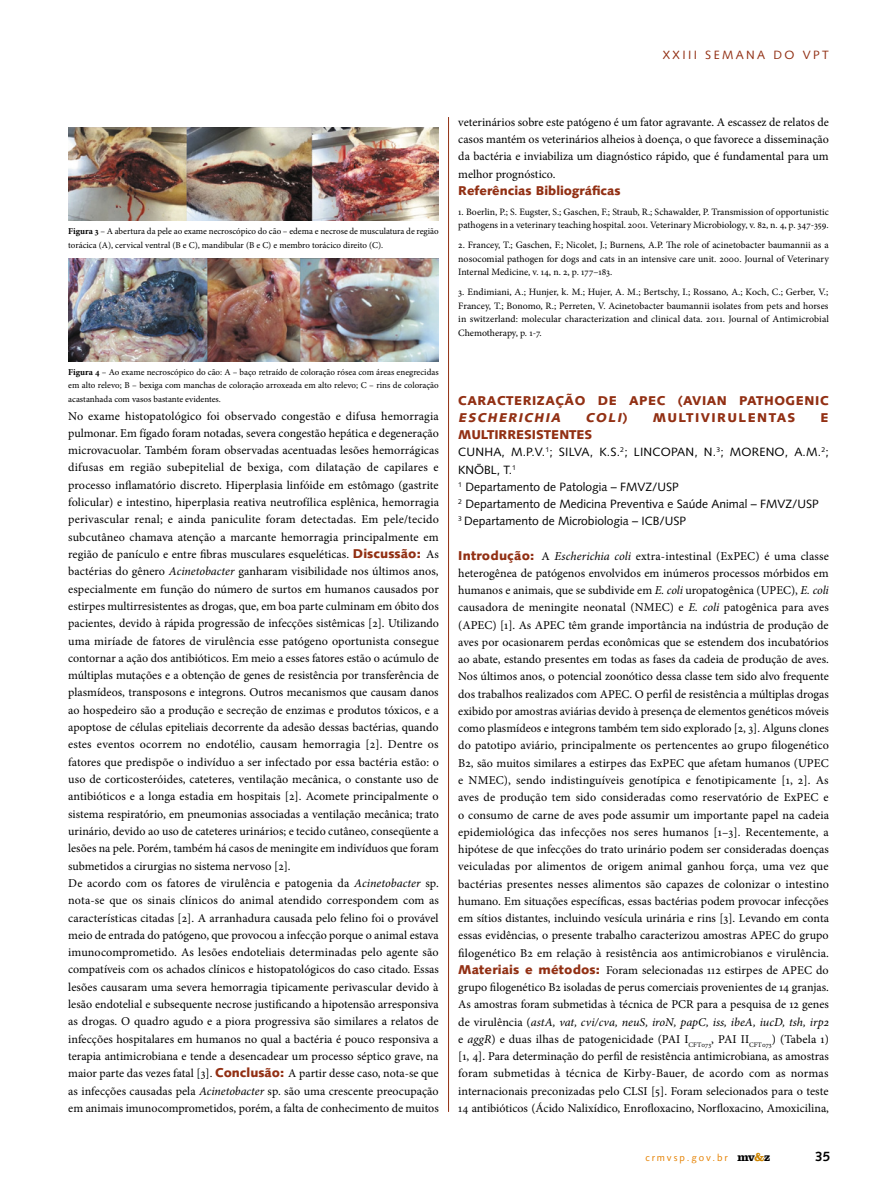
<style>
.page{position:relative;width:893px;height:1191px;background:#fff}
.page>*{position:absolute;margin:0;border:0;box-sizing:border-box;transform-origin:0 0}
.t1{font:700 13.5px "Syntax LT Std";color:#000}
.t2{font:900 12.75px "Syntax LT Std";color:#923014}
.t3{font:900 12.75px "Syntax LT Std";letter-spacing:.045em;color:#923014}
.t4{font:italic 900 12.75px "Syntax LT Std";color:#923014}
.t5{font:900 12.75px "Syntax LT Std";letter-spacing:.11em;color:#923014}
.t6{font:12px/17.2px "Minion Pro";color:#000;text-align:justify}
.t7{font:12px/17.2px "Syntax LT Std";color:#000}
.t8{font:12px "Syntax LT Std";letter-spacing:.2em;color:#923014}
.t9{font:9.75px/13.6px "Minion Pro";color:#000;text-align:justify}
.t10{font:9.75px "Syntax LT Std";letter-spacing:.2em;color:#e58100}
.t11{font:9px/13.8px "Minion Pro";color:#000}
.s1{font-weight:700}
.s2{font-family:"Syntax LT Std";font-weight:900;font-size:12.75px;color:#923014}
.s3{font-style:italic}
.s4{font-family:"Clarendon LT Std";font-weight:700;font-size:12px;color:#000}
.s5{font-family:"Clarendon LT Std";font-weight:700;font-size:12px;color:#cc8400}
</style>
<div class="page">
<img style="left:68px;top:127px;width:371px;height:94px">
<img style="left:68px;top:258px;width:371px;height:103px">
<hr style="left:448px;top:117px;width:1px;height:995px;background:#923014">
<p class="t8" style="left:663px;top:47px;width:167px">XX III SEMANA DO VPT</p>
<p class="t11" style="left:68px;top:224px;width:372px"><span class="s1">Figura 3</span> – A abertura da pele ao exame necroscópico do cão – edema e necrose de musculatura de região torácica (A), cervical ventral (B e C), mandibular (B e C) e membro torácico direito (C).</p>
<p class="t11" style="left:68px;top:365px;width:372px;text-align:justify"><span class="s1">Figura 4</span> – Ao exame necroscópico do cão: A – baço retraído de coloração rósea com áreas enegrecidas em alto relevo; B – bexiga com manchas de coloração arroxeada em alto relevo; C – rins de coloração acastanhada com vasos bastante evidentes.</p>
<p class="t6" style="left:68px;top:407px;width:372px;text-align:left">No exame histopatológico foi observado congestão e difusa hemorragia pulmonar. Em fígado foram notadas, severa congestão hepática e degeneração microvacuolar. Também foram observadas acentuadas lesões hemorrágicas difusas em região subepitelial de bexiga, com dilatação de capilares e processo inflamatório discreto. Hiperplasia linfóide em estômago (gastrite folicular) e intestino, hiperplasia reativa neutrofílica esplênica, hemorragia perivascular renal; e ainda paniculite foram detectadas. Em pele/tecido subcutâneo chamava atenção a marcante hemorragia principalmente em região de panículo e entre fibras musculares esqueléticas. <span class="s2">Discussão:</span> As bactérias do gênero <span class="s3">Acinetobacter</span> ganharam visibilidade nos últimos anos, especialmente em função do número de surtos em humanos causados por estirpes multirresistentes as drogas, que, em boa parte culminam em óbito dos pacientes, devido à rápida progressão de infecções sistêmicas [2]. Utilizando uma miríade de fatores de virulência esse patógeno oportunista consegue contornar a ação dos antibióticos. Em meio a esses fatores estão o acúmulo de múltiplas mutações e a obtenção de genes de resistência por transferência de plasmídeos, transposons e integrons. Outros mecanismos que causam danos ao hospedeiro são a produção e secreção de enzimas e produtos tóxicos, e a apoptose de células epiteliais decorrente da adesão dessas bactérias, quando estes eventos ocorrem no endotélio, causam hemorragia [2]. Dentre os fatores que predispõe o indivíduo a ser infectado por essa bactéria estão: o uso de corticosteróides, cateteres, ventilação mecânica, o constante uso de antibióticos e a longa estadia em hospitais [2]. Acomete principalmente o sistema respiratório, em pneumonias associadas a ventilação mecânica; trato urinário, devido ao uso de cateteres urinários; e tecido cutâneo, conseqüente a lesões na pele. Porém, também há casos de meningite em indivíduos que foram submetidos a cirurgias no sistema nervoso [2].<br>De acordo com os fatores de virulência e patogenia da <span class="s3">Acinetobacter</span> sp. nota-se que os sinais clínicos do animal atendido correspondem com as características citadas [2]. A arranhadura causada pelo felino foi o provável meio de entrada do patógeno, que provocou a infecção porque o animal estava imunocomprometido. As lesões endoteliais determinadas pelo agente são compatíveis com os achados clínicos e histopatológicos do caso citado. Essas lesões causaram uma severa hemorragia tipicamente perivascular devido à lesão endotelial e subsequente necrose justificando a hipotensão arresponsiva as drogas. O quadro agudo e a piora progressiva são similares a relatos de infecções hospitalares em humanos no qual a bactéria é pouco responsiva a terapia antimicrobiana e tende a desencadear um processo séptico grave, na maior parte das vezes fatal [3]. <span class="s2">Conclusão:</span> A partir desse caso, nota-se que as infecções causadas pela <span class="s3">Acinetobacter</span> sp. são uma crescente preocupação em animais imunocomprometidos, porém, a falta de conhecimento de muitos</p>
<p class="t6" style="left:458px;top:113px;width:372px">veterinários sobre este patógeno é um fator agravante. A escassez de relatos de casos mantém os veterinários alheios à doença, o que favorece a disseminação da bactéria e inviabiliza um diagnóstico rápido, que é fundamental para um melhor prognóstico.</p>
<p class="t2" style="left:458px;top:183px;width:164px">Referências Bibliográficas</p>
<p class="t9" style="left:458px;top:205px;width:372px">1. Boerlin, P.; S. Eugster, S.; Gaschen, F.; Straub, R.; Schawalder, P. Transmission of opportunistic pathogens in a veterinary teaching hospital. 2001. Veterinary Microbiology, v. 82, n. 4, p. 347-359.</p>
<p class="t9" style="left:458px;top:238px;width:372px">2. Francey, T.; Gaschen, F.; Nicolet, J.; Burnens, A.P. The role of acinetobacter baumannii as a nosocomial pathogen for dogs and cats in an intensive care unit. 2000. Journal of Veterinary Internal Medicine, v. 14, n. 2, p. 177–183.</p>
<p class="t9" style="left:458px;top:285px;width:372px">3. Endimiani, A.; Hunjer, k. M.; Hujer, A. M.; Bertschy, I.; Rossano, A.; Koch, C.; Gerber, V.; Francey, T.; Bonomo, R.; Perreten, V. Acinetobacter baumannii isolates from pets and horses in switzerland: molecular characterization and clinical data. 2011. Journal of Antimicrobial Chemotherapy, p. 1-7.</p>
<p class="t3" style="left:458px;top:392px;width:372px">CARACTERIZAÇÃO DE APEC (AVIAN PATHOGENIC</p>
<p class="t4" style="left:458px;top:410px;width:20px">ESCHERICHIA</p>
<p class="t4" style="left:586px;top:410px;width:10px">COLI</p>
<p class="t2" style="left:623px;top:410px;width:6px">)</p>
<p class="t5" style="left:653px;top:410px;width:144px">MULTIVIRULENTAS</p>
<p class="t2" style="left:821px;top:410px;width:10px">E</p>
<p class="t2" style="left:458px;top:427px;width:136px">MULTIRRESISTENTES</p>
<p class="t7" style="left:458px;top:443px;width:372px">CUNHA, M.P.V.<sup>1</sup>; SILVA, K.S.<sup>2</sup>; LINCOPAN, N.<sup>3</sup>; MORENO, A.M.<sup>2</sup>; KNÖBL, T.<sup>1<br>1</sup> Departamento de Patologia – FMVZ/USP<br><sup>2</sup> Departamento de Medicina Preventiva e Saúde Animal – FMVZ/USP<br><sup>3</sup> Departamento de Microbiologia – ICB/USP</p>
<p class="t6" style="left:458px;top:547px;width:372px"><span class="s2">Introdução:</span> A <span class="s3">Escherichia coli</span> extra-intestinal (ExPEC) é uma classe heterogênea de patógenos envolvidos em inúmeros processos mórbidos em humanos e animais, que se subdivide em <span class="s3">E. coli</span> uropatogênica (UPEC), <span class="s3">E. coli </span>causadora de meningite neonatal (NMEC) e <span class="s3">E. coli</span> patogênica para aves (APEC) [1]. As APEC têm grande importância na indústria de produção de aves por ocasionarem perdas econômicas que se estendem dos incubatórios ao abate, estando presentes em todas as fases da cadeia de produção de aves.<br>Nos últimos anos, o potencial zoonótico dessa classe tem sido alvo frequente dos trabalhos realizados com APEC. O perfil de resistência a múltiplas drogas exibido por amostras aviárias devido à presença de elementos genéticos móveis como plasmídeos e integrons também tem sido explorado [2, 3]. Alguns clones do patotipo aviário, principalmente os pertencentes ao grupo filogenético B2, são muitos similares a estirpes das ExPEC que afetam humanos (UPEC e NMEC), sendo indistinguíveis genotípica e fenotipicamente [1, 2]. As aves de produção tem sido consideradas como reservatório de ExPEC e o consumo de carne de aves pode assumir um importante papel na cadeia epidemiológica das infecções nos seres humanos [1–3]. Recentemente, a hipótese de que infecções do trato urinário podem ser consideradas doenças veiculadas por alimentos de origem animal ganhou força, uma vez que bactérias presentes nesses alimentos são capazes de colonizar o intestino humano. Em situações específicas, essas bactérias podem provocar infecções em sítios distantes, incluindo vesícula urinária e rins [3]. Levando em conta essas evidências, o presente trabalho caracterizou amostras APEC do grupo filogenético B2 em relação à resistência aos antimicrobianos e virulência.<br><span class="s2">Materiais e métodos:</span> Foram selecionadas 112 estirpes de APEC do grupo filogenético B2 isoladas de perus comerciais provenientes de 14 granjas.<br>As amostras foram submetidas à técnica de PCR para a pesquisa de 12 genes de virulência (<span class="s3">astA, vat, cvi/cva, neuS, iroN, papC, iss, ibeA, iucD, tsh, irp2 </span>e <span class="s3">aggR</span>) e duas ilhas de patogenicidade (PAI I<sub>CFT073</sub>, PAI II<sub>CFT073</sub>) (Tabela 1) [1, 4]. Para determinação do perfil de resistência antimicrobiana, as amostras foram submetidas à técnica de Kirby-Bauer, de acordo com as normas internacionais preconizadas pelo CLSI [5]. Foram selecionados para o teste 14 antibióticos (Ácido Nalixídico, Enrofloxacino, Norfloxacino, Amoxicilina,</p>
<p class="t10" style="left:645px;top:1151px;width:126px">crmvsp.gov.br <span class="s4">mv</span><span class="s5">&amp;</span><span class="s4">z</span></p>
<p class="t1" style="left:815px;top:1148px;width:17px">35</p>
</div>
